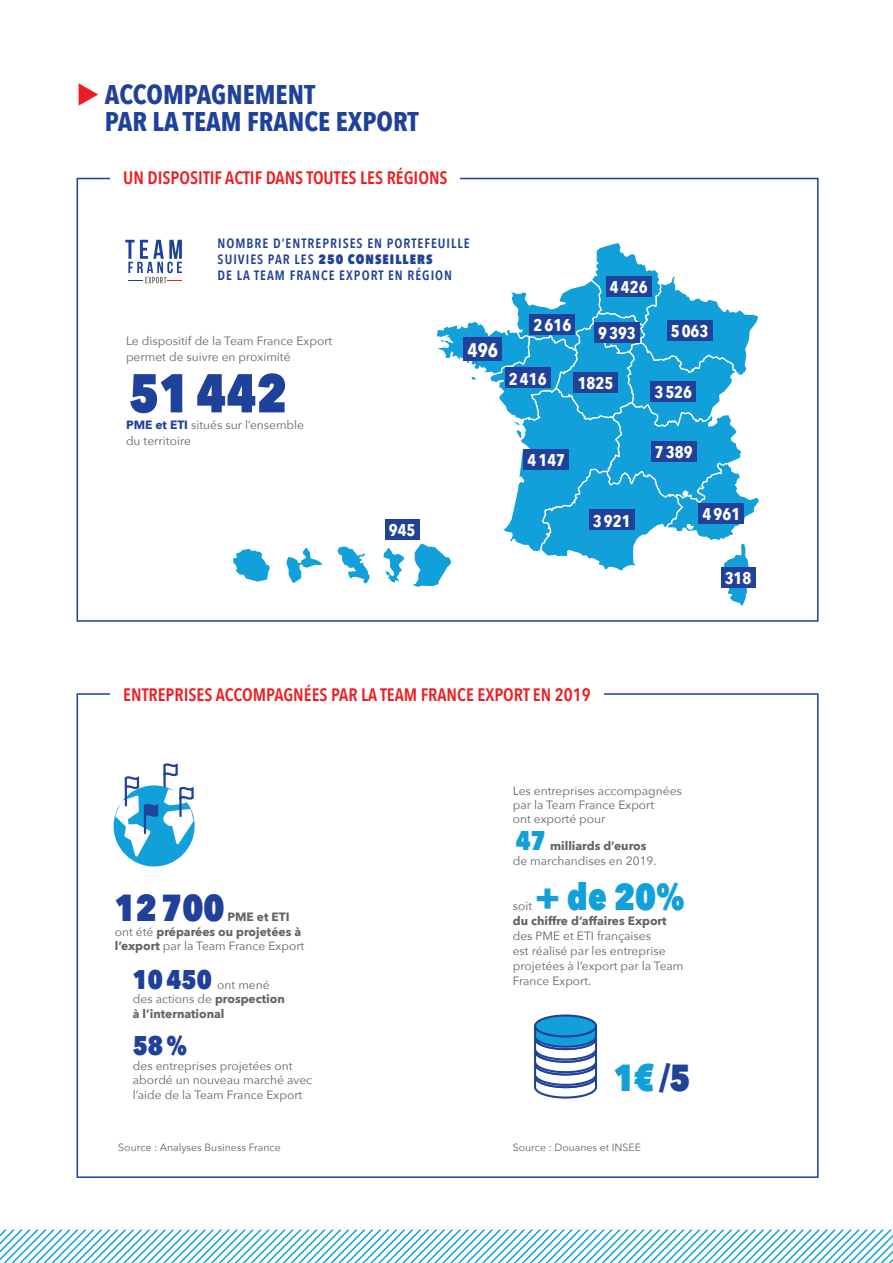
<style>
.page{position:relative;width:893px;height:1263px;background:#fff}
.page>*{position:absolute;margin:0;border:0;box-sizing:border-box;transform-origin:0 0}
.t1{font:800 54px "Avenir Next Condensed";color:#20419a}
.t2{font:800 37.5px "Avenir Next Condensed";color:#12a0db}
.t3{font:800 37.5px "Avenir Next Condensed";color:#20419a}
.t4{font:700 27px/27px "Avenir Next Condensed";color:#20419a}
.t5{font:800 27px "Avenir Next Condensed";color:#20419a}
.t6{font:800 27px "Avenir Next Condensed";color:#12a0db}
.t7{font:700 19.5px "Avenir Next Condensed";color:#fff}
.t8{font:600 18px "Avenir Next Condensed";color:#ee1d23}
.t9{font:700 16.95px "Avenir Next Condensed";color:#fff}
.t10{font:600 13.5px/16.2px "Avenir Next Condensed";letter-spacing:.075em;color:#20419a}
.t11{font:12px/14.4px "Avenir Next";color:#636366}
.t12{font:700 12px/14.4px "Avenir Next";color:#636366}
.t13{font:10.5px "Avenir Next";color:#636366}
.s1{color:#ee1d23}
.s2{font-weight:800}
.s3{font-weight:700;color:#20419a}
.s4{font-weight:400}
.s5{color:#20419a}
</style>
<div class="page">
<svg style="left:113px;top:763px;width:82px;height:104px"></svg>
<svg style="left:534px;top:1026px;width:64px;height:73px"></svg>
<div style="left:535px;top:1015px;width:61px;height:21px;background:#12a0db;border-radius:50%"></div>
<div style="left:534px;top:1014px;width:63px;height:23px;border:2px solid #20419a;border-radius:50%"></div>
<svg style="left:233px;top:549px;width:37px;height:33px"></svg>
<svg style="left:383px;top:548px;width:21px;height:34px"></svg>
<svg style="left:287px;top:547px;width:36px;height:36px"></svg>
<svg style="left:337px;top:547px;width:32px;height:37px"></svg>
<svg style="left:412px;top:243px;width:349px;height:379px"></svg>
<div style="left:699px;top:503px;width:45px;height:21px;background:#20419a"></div>
<div style="left:530px;top:314px;width:45px;height:21px;background:#20419a"></div>
<div style="left:594px;top:322px;width:46px;height:21px;background:#20419a"></div>
<div style="left:589px;top:510px;width:46px;height:20px;background:#20419a"></div>
<div style="left:651px;top:441px;width:45px;height:21px;background:#20419a"></div>
<div style="left:523px;top:449px;width:46px;height:21px;background:#20419a"></div>
<div style="left:464px;top:337px;width:38px;height:24px;background:#20419a"></div>
<div style="left:606px;top:276px;width:45px;height:21px;background:#20419a"></div>
<div style="left:505px;top:368px;width:46px;height:20px;background:#20419a"></div>
<div style="left:650px;top:381px;width:46px;height:20px;background:#20419a"></div>
<div style="left:721px;top:567px;width:35px;height:21px;background:#20419a"></div>
<div style="left:573px;top:372px;width:44px;height:21px;background:#20419a"></div>
<div style="left:667px;top:320px;width:45px;height:21px;background:#20419a"></div>
<div style="left:385px;top:519px;width:35px;height:21px;background:#20419a"></div>
<svg style="left:125px;top:240px;width:57px;height:43px"></svg>
<svg style="left:0;top:1229px;width:893px;height:34px"></svg>
<h3 class="t4" style="left:105px;top:81px;width:315px;text-indent:-29px"><span class="s1">◆</span> ACCOMPAGNEMENT<br>PAR LA TEAM FRANCE EXPORT</h3>
<h3 class="t8" style="left:123px;top:162px;width:326px">UN DISPOSITIF ACTIF DANS TOUTES LES RÉGIONS</h3>
<p class="t10" style="left:218px;top:235px;width:254px">NOMBRE D’ENTREPRISES EN PORTEFEUILLE<br>SUIVIES PAR LES <span class="s2">250 CONSEILLERS<br></span>DE LA TEAM FRANCE EXPORT EN RÉGION</p>
<p class="t11" style="left:126px;top:332px;width:208px;line-height:16.5px">Le dispositif de la Team France Export permet de suivre en proximité</p>
<h1 class="t1" style="left:129px;top:360px;width:159px">51442</h1>
<p class="t11" style="left:126px;top:416px;width:180px;line-height:16.5px"><span class="s3">PME et ETI</span> situés sur l’ensemble du territoire</p>
<h3 class="t7" style="left:467px;top:338px;width:32px">496</h3>
<h3 class="t9" style="left:534px;top:314px;width:39px">2616</h3>
<h3 class="t9" style="left:610px;top:277px;width:39px">4426</h3>
<h3 class="t9" style="left:598px;top:323px;width:39px">9393</h3>
<h3 class="t9" style="left:671px;top:321px;width:39px">5063</h3>
<h3 class="t9" style="left:509px;top:368px;width:39px">2416</h3>
<h3 class="t9" style="left:578px;top:373px;width:37px">1825</h3>
<h3 class="t9" style="left:527px;top:450px;width:39px">4147</h3>
<h3 class="t9" style="left:654px;top:381px;width:39px">3526</h3>
<h3 class="t9" style="left:655px;top:442px;width:39px">7389</h3>
<h3 class="t9" style="left:389px;top:520px;width:28px">945</h3>
<h3 class="t9" style="left:593px;top:510px;width:39px">3921</h3>
<h3 class="t9" style="left:702px;top:504px;width:39px">4961</h3>
<h3 class="t9" style="left:725px;top:568px;width:28px">318</h3>
<h3 class="t8" style="left:123px;top:679px;width:469px">ENTREPRISES ACCOMPAGNÉES PAR LA TEAM FRANCE EXPORT EN 2019</h3>
<h2 class="t3" style="left:115px;top:885px;width:111px">12700</h2>
<p class="t12" style="left:115px;top:910px;width:191px;text-indent:113px">PME et ETI <span class="s4">ont été</span> préparées ou projetées à l’export <span class="s4">par la Team France Export</span></p>
<h3 class="t5" style="left:133px;top:963px;width:80px">10450</h3>
<p class="t12" style="left:133px;top:977px;width:153px;text-indent:84px"><span class="s4">ont mené des actions de</span> prospection à l’international</p>
<h3 class="t5" style="left:133px;top:1029px;width:56px">58%</h3>
<p class="t11" style="left:133px;top:1058px;width:181px">des entreprises projetées ont abordé un nouveau marché avec l’aide de la Team France Export</p>
<p class="t11" style="left:513px;top:783px;width:171px">Les entreprises accompagnées par la Team France Export<br>ont exporté pour</p>
<h3 class="t6" style="left:516px;top:824px;width:32px">47</h3>
<p class="t12" style="left:550px;top:839px;width:98px">milliards d’euros</p>
<p class="t11" style="left:513px;top:853px;width:145px">de marchandises en 2019.</p>
<p class="t11" style="left:513px;top:898px;width:21px">soit</p>
<h2 class="t2" style="left:535px;top:873px;width:151px">+ de 20%</h2>
<p class="t12" style="left:513px;top:913px;width:155px">du chiffre d’affaires Export</p>
<p class="t11" style="left:513px;top:928px;width:172px;line-height:15px">des PME et ETI françaises<br>est réalisé par les entreprise projetées à l’export par la Team<br>France Export.</p>
<h2 class="t2" style="left:614px;top:1054px;width:78px">1€ <span class="s5">/5</span></h2>
<p class="t13" style="left:118px;top:1139px;width:164px">Source : Analyses Business France</p>
<p class="t13" style="left:513px;top:1139px;width:130px">Source : Douanes et INSEE</p>
</div>
